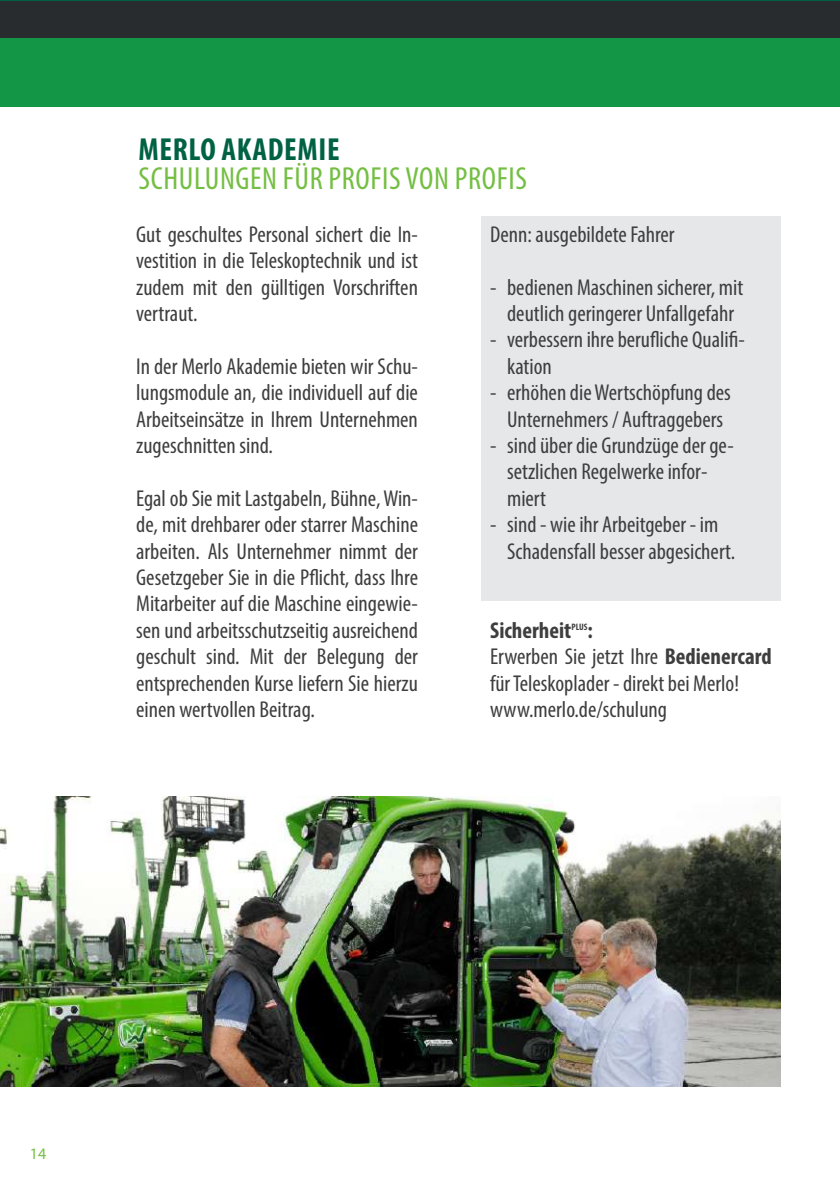
<style>
.page{position:relative;width:840px;height:1191px;background:#fff}
.page>*{position:absolute;margin:0;border:0;box-sizing:border-box;transform-origin:0 0}
.t1{font:condensed 32px "Myriad Pro";letter-spacing:.02em;color:#74bf43}
.t2{font:700 condensed 32px "Myriad Pro";letter-spacing:.02em;color:#006243}
.t3{font:condensed 23px/26.4px "Myriad Pro";color:#3e3e3f}
.t4{font:700 condensed 23px "Myriad Pro";color:#3e3e3f}
.t5{font:16px "Myriad Pro";color:#74bf43}
.t6{font:700 condensed 9.4px "Myriad Pro";color:#3e3e3f}
.s1{font-weight:700}
</style>
<div class="page">
<div style="left:481px;top:216px;width:298px;height:385px;background:#e6e7e9"></div>
<img style="left:0;top:796px;width:779px;height:290px">
<div style="left:0;top:0;width:839px;height:39px;background:#006243"></div>
<div style="left:0;top:1px;width:839px;height:60px;background:#292c2f"></div>
<div style="left:0;top:38px;width:839px;height:68px;background:#149647"></div>
<h1 class="t2" style="left:138px;top:129px;width:203px">MERLO AKADEMIE</h1>
<h1 class="t1" style="left:138px;top:159px;width:390px">SCHULUNGEN FÜR PROFIS VON PROFIS</h1>
<p class="t3" style="left:136px;top:221px;width:283px;text-align:justify">Gut geschultes Personal sichert die In&shy;vestition in die Teleskoptechnik und ist zudem mit den gülltigen Vorschriften vertraut.</p>
<p class="t3" style="left:136px;top:353px;width:283px;text-align:justify">In der Merlo Akademie bieten wir Schu&shy;lungsmodule an, die individuell auf die Arbeitseinsätze in Ihrem Unternehmen zugeschnitten sind.</p>
<p class="t3" style="left:136px;top:485px;width:283px;text-align:justify">Egal ob Sie mit Lastgabeln, Bühne, Win&shy;de, mit drehbarer oder starrer Maschine arbeiten. Als Unternehmer nimmt der Gesetzgeber Sie in die Pflicht, dass Ihre Mitarbeiter auf die Maschine eingewie&shy;sen und arbeitsschutzseitig ausreichend geschult sind. Mit der Belegung der entsprechenden Kurse liefern Sie hierzu einen wertvollen Beitrag.</p>
<p class="t3" style="left:490px;top:221px;width:186px">Denn: ausgebildete Fahrer</p>
<p class="t3" style="left:490px;top:273px;width:254px;text-align:center">- bedienen Maschinen sicherer, mit deutlich geringerer Unfallgefahr</p>
<p class="t3" style="left:507px;top:326px;width:239px;text-indent:-17px">- verbessern ihre berufliche Qualifi&shy;kation</p>
<p class="t3" style="left:490px;top:379px;width:242px;text-align:center">- erhöhen die Wertschöpfung des<br>Unternehmers / Auftraggebers</p>
<p class="t3" style="left:507px;top:432px;width:228px;text-indent:-17px">- sind über die Grundzüge der ge&shy;setzlichen Regelwerke infor&shy;miert</p>
<p class="t3" style="left:507px;top:511px;width:229px;text-indent:-17px">- sind - wie ihr Arbeitgeber - im<br>Schadensfall besser abgesichert.</p>
<p class="t4" style="left:490px;top:616px;width:83px">Sicherheit</p>
<p class="t6" style="left:571px;top:621px;width:18px">plus</p>
<p class="t3" style="left:490px;top:617px;width:283px;text-indent:97px"><span class="s1">:<br></span>Erwerben Sie jetzt Ihre <span class="s1">Bedienercard </span>für Teleskoplader - direkt bei Merlo! www.merlo.de/schulung</p>
<p class="t5" style="left:30px;top:1143px;width:18px">14</p>
</div>
